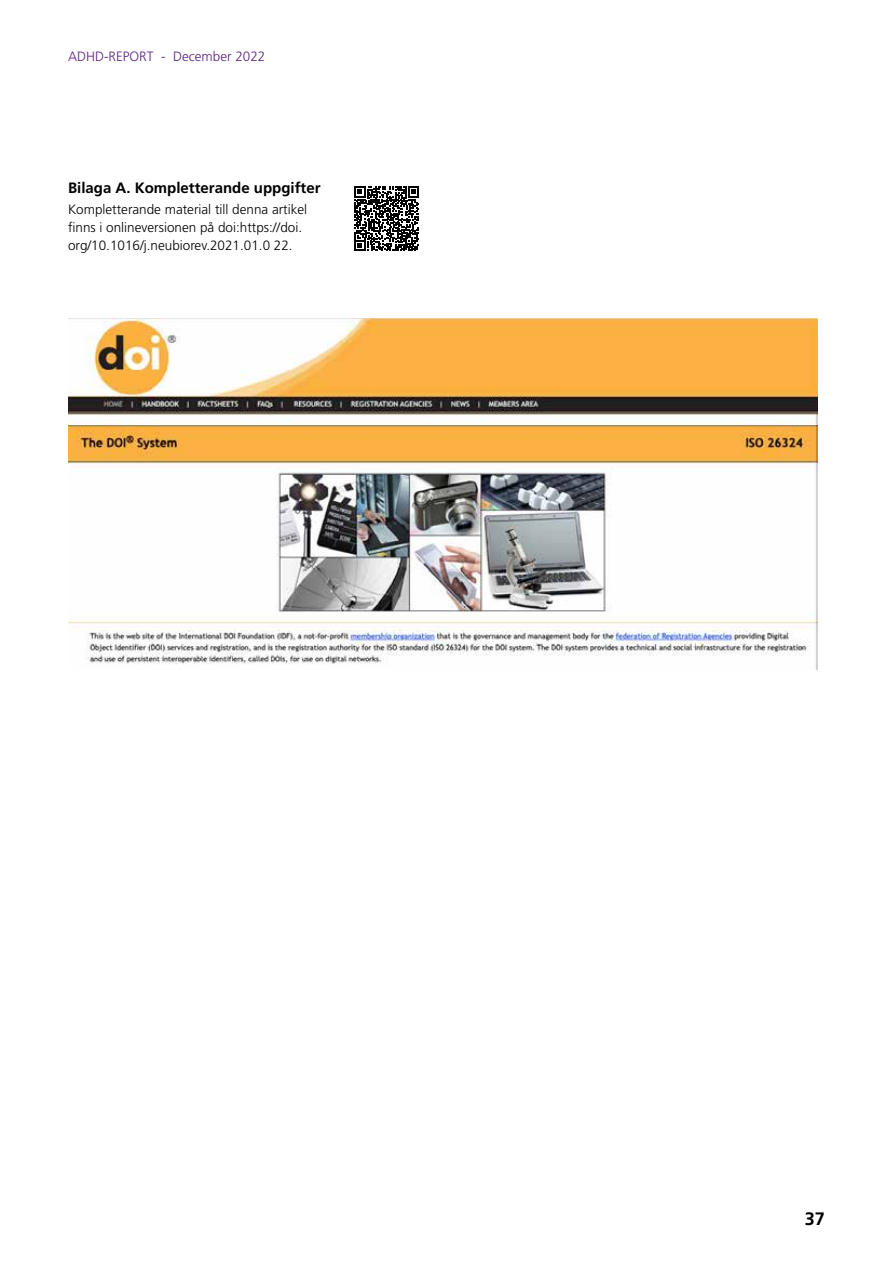
<style>
.page{position:relative;width:893px;height:1263px;background:#fff}
.page>*{position:absolute;margin:0;border:0;box-sizing:border-box;transform-origin:0 0}
.t1{font:700 18px "Frutiger LT Std";color:#000}
.t2{font:700 15px "Frutiger LT Std";color:#000}
.t3{font:300 13.5px/18px "Frutiger LT Std";color:#000}
.t4{font:300 13.5px "Frutiger LT Std";color:#5c2483}
</style>
<div class="page">
<img style="left:68px;top:319px;width:750px;height:350px">
<svg style="left:354px;top:186px;width:65px;height:65px"></svg>
<p class="t4" style="left:68px;top:49px;width:199px">ADHD-REPORT - December 2022</p>
<p class="t2" style="left:68px;top:179px;width:254px">Bilaga A. Kompletterande uppgifter</p>
<p class="t3" style="left:68px;top:201px;width:241px">Kompletterande material till denna artikel finns i onlineversionen på doi:https://doi. org/10.1016/j.neubiorev.2021.01.0 22.</p>
<h1 class="t1" style="left:805px;top:1208px;width:22px">37</h1>
</div>
